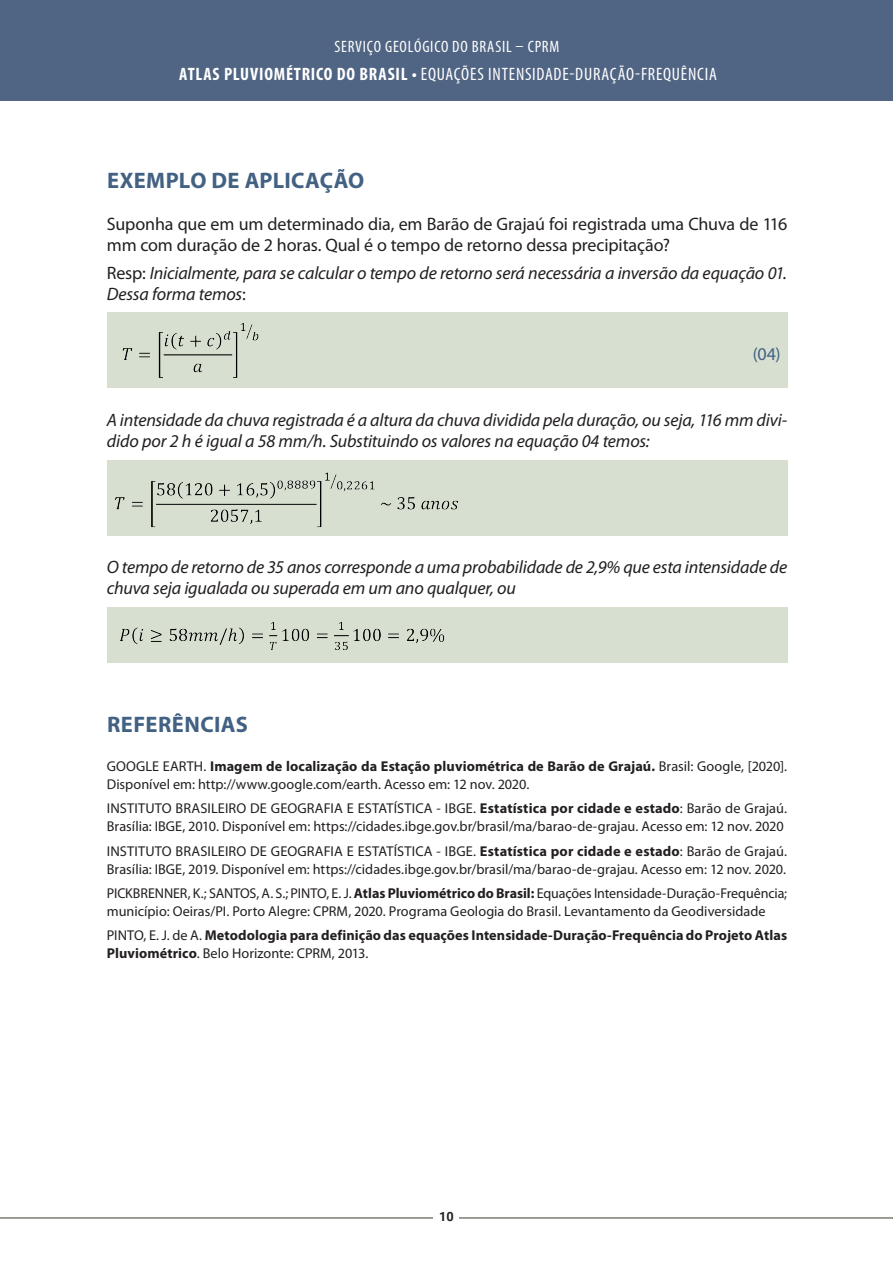
<style>
.page{position:relative;width:893px;height:1263px;background:#fff}
.page>*{position:absolute;margin:0;border:0;box-sizing:border-box;transform-origin:0 0}
.t1{font:700 22.5px "Myriad Pro";letter-spacing:.02em;color:#426183}
.CORPO_TEXTO{font:italic 18px/21px "Myriad Pro";letter-spacing:-.01em;color:#231f20}
.CORPO_TEXTO-2{font:18px/21px "Myriad Pro";letter-spacing:-.005em;color:#231f20}
.t2{font:condensed 18px "Myriad Pro";letter-spacing:.04em;color:#fff}
.EQUACAO_SOMBRA{font:18px "Myriad Pro";color:#426183}
.t3{font:condensed 16.5px "Myriad Pro";letter-spacing:.045em;color:#fff}
.CORPO_TEXTO-3{font:14.25px/18px "Myriad Pro";color:#231f20}
.CORPO_TEXTO-4{font:700 14.25px/18px "Myriad Pro";letter-spacing:.005em;color:#231f20}
.t4{font:700 12.75px "Roboto";color:#231f20}
.s1{font-weight:700}
.s2{font-style:normal}
.s3{font-weight:400}
</style>
<div class="page">
<div style="left:0;top:0;width:893px;height:100px;background:#506483"></div>
<hr style="left:0;top:1217px;width:893px;height:1px;background:#7d7c73">
<div style="left:433px;top:1205px;width:26px;height:23px;background:#fff"></div>
<div style="left:107px;top:313px;width:680px;height:75px;background:#d7e0d0"></div>
<div style="left:107px;top:460px;width:680px;height:75px;background:#d7e0d0"></div>
<div style="left:107px;top:607px;width:680px;height:56px;background:#d7e0d0"></div>
<img style="left:122px;top:323px;width:137px;height:55px">
<img style="left:115px;top:472px;width:344px;height:56px">
<img style="left:120px;top:622px;width:325px;height:28px">
<p class="t3" style="left:334px;top:36px;width:226px">SERVIÇO GEOLÓGICO DO BRASIL – CPRM</p>
<p class="t2" style="left:179px;top:63px;width:539px"><span class="s1">ATLAS PLUVIOMÉTRICO DO BRASIL •</span> EQUAÇÕES INTENSIDADE-DURAÇÃO-FREQUÊNCIA</p>
<p class="t1" style="left:107px;top:166px;width:259px">EXEMPLO DE APLICAÇÃO</p>
<p class="CORPO_TEXTO-2" style="left:107px;top:213px;width:682px">Suponha que em um determinado dia, em Barão de Grajaú foi registrada uma Chuva de 116 mm com duração de 2 horas. Qual é o tempo de retorno dessa precipitação?</p>
<p class="CORPO_TEXTO" style="left:107px;top:262px;width:682px"><span class="s2">Resp:</span> Inicialmente, para se calcular o tempo de retorno será necessária a inversão da equação 01.<br>Dessa forma temos<span class="s2">:</span></p>
<p class="EQUACAO_SOMBRA" style="left:753px;top:343px;width:29px">(04)</p>
<p class="CORPO_TEXTO" style="left:107px;top:409px;width:682px">A intensidade da chuva registrada é a altura da chuva dividida pela duração, ou seja, 116 mm divi&shy;dido por 2 h é igual a 58 mm/h. Substituindo os valores na equação 04 temos:</p>
<p class="CORPO_TEXTO" style="left:107px;top:556px;width:682px">O tempo de retorno de 35 anos corresponde a uma probabilidade de 2,9% que esta intensidade de chuva seja igualada ou superada em um ano qualquer, ou</p>
<p class="t1" style="left:107px;top:709px;width:142px">REFERÊNCIAS</p>
<p class="CORPO_TEXTO-3" style="left:107px;top:757px;width:682px">GOOGLE EARTH. <span class="s1">Imagem de localização da Estação pluviométrica de Barão de Grajaú.</span> Brasil: Google, [2020].<br>Disponível em: http://www.google.com/earth. Acesso em: 12 nov. 2020.</p>
<p class="CORPO_TEXTO-3" style="left:107px;top:799px;width:682px">INSTITUTO BRASILEIRO DE GEOGRAFIA E ESTATÍSTICA - IBGE. <span class="s1">Estatística por cidade e estado</span>: Barão de Grajaú.<br>Brasília: IBGE, 2010. Disponível em: https://cidades.ibge.gov.br/brasil/ma/barao-de-grajau. Acesso em: 12 nov. 2020</p>
<p class="CORPO_TEXTO-3" style="left:107px;top:841px;width:682px">INSTITUTO BRASILEIRO DE GEOGRAFIA E ESTATÍSTICA - IBGE. <span class="s1">Estatística por cidade e estado</span>: Barão de Grajaú.<br>Brasília: IBGE, 2019. Disponível em: https://cidades.ibge.gov.br/brasil/ma/barao-de-grajau. Acesso em: 12 nov. 2020.</p>
<p class="CORPO_TEXTO-3" style="left:107px;top:884px;width:682px">PICKBRENNER, K.; SANTOS, A. S.; PINTO, E. J. <span class="s1">Atlas Pluviométrico do Brasil:</span> Equações Intensidade-Duração-Frequência; município: Oeiras/PI. Porto Alegre: CPRM, 2020. Programa Geologia do Brasil. Levantamento da Geodiversidade</p>
<p class="CORPO_TEXTO-4" style="left:107px;top:926px;width:682px"><span class="s3">PINTO, E. J. de A.</span> Metodologia para definição das equações Intensidade-Duração-Frequência do Projeto Atlas<br>Pluviométrico<span class="s3">. Belo Horizonte: CPRM, 2013.</span></p>
<p class="t4" style="left:439px;top:1208px;width:16px">10</p>
</div>
